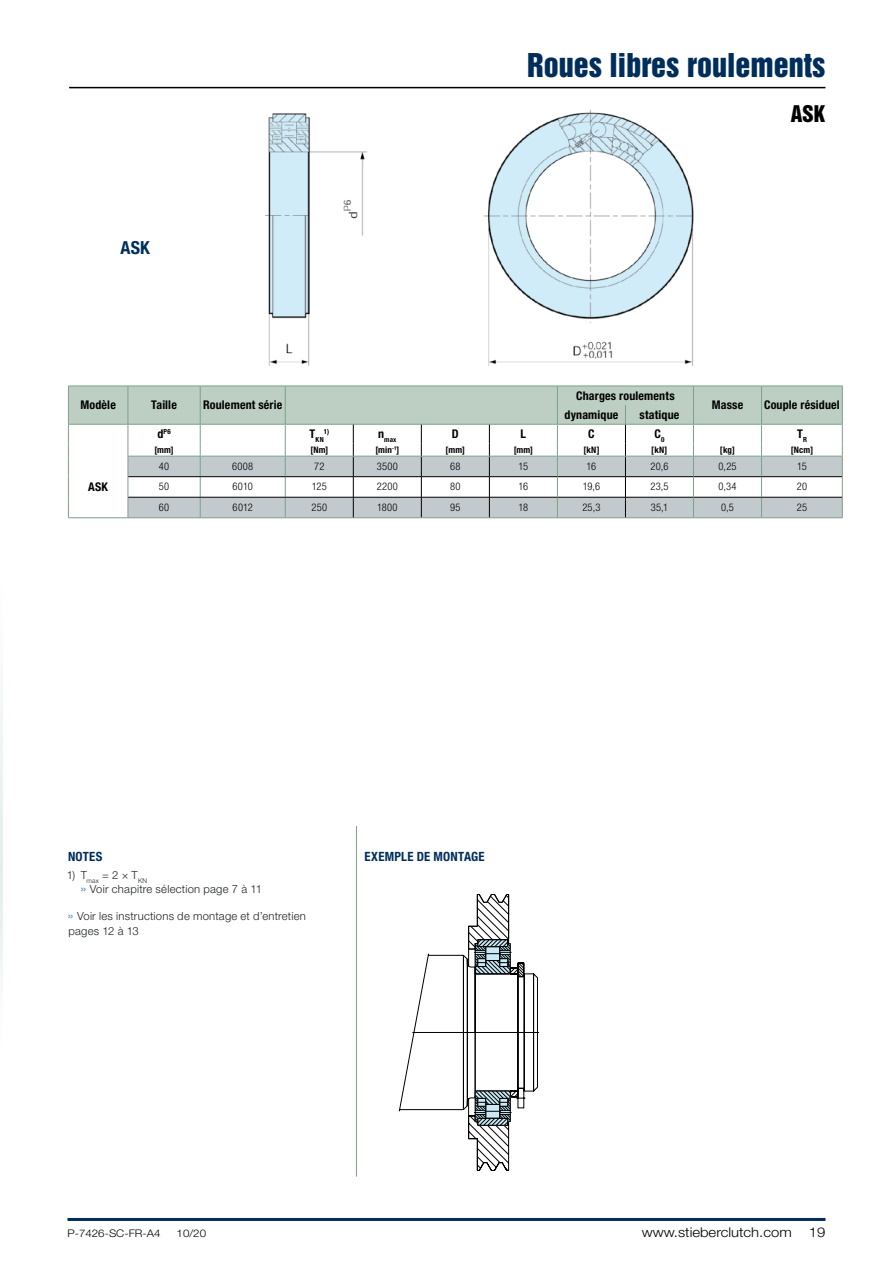
<style>
.page{position:relative;width:893px;height:1263px;background:#fff}
.page>*{position:absolute;margin:0;border:0;box-sizing:border-box;transform-origin:0 0}
.t1{font:30px "Helvetica Inserat LT Std";color:#002e5c}
.t2{font:21px "Helvetica Inserat LT Std";color:#000}
.t3{font:700 condensed 18px "Helvetica Neue LT Std";color:#002e5c}
.t4{font:300 13.5px "Helvetica Neue LT Std";color:#000;scale:1.1 1}
.t5{font:700 condensed 12.75px "Helvetica Neue LT Std";letter-spacing:.02em;color:#002e5c}
.t6{font:700 condensed 12px "Helvetica Neue LT Std";letter-spacing:.015em;color:#000}
.t7{font:300 11.25px/14.2px "Helvetica Neue LT Std";letter-spacing:.02em;color:#1f2427}
.t8{font:300 condensed 10.5px "Helvetica Neue LT Std";letter-spacing:.025em;color:#000}
.t9{font:300 10.5px "Helvetica Neue LT Std";color:#000;scale:1.1 1}
.t10{font:700 condensed 9px "Helvetica Neue LT Std";letter-spacing:.025em;color:#000}
.t11{font:700 condensed 7.05px "Helvetica Neue LT Std";letter-spacing:.035em;color:#000}
.s1{font-size:12px}
.s2{font-weight:400;font-size:12.75px;color:#5693b4}
</style>
<div class="page">
<hr style="left:69px;top:87px;width:756px;height:1px;background:#000">
<img style="left:266px;top:110px;width:428px;height:256px">
<svg style="left:399px;top:894px;width:140px;height:277px"></svg>
<hr style="left:68px;top:1218px;width:757px;height:3px;background:#002e5c">
<svg style="left:68px;top:386px;width:775px;height:132px"></svg>
<hr style="left:356px;top:826px;width:1px;height:350px;background:#7ca18a">
<h3 class="t3" style="left:121px;top:237px;width:31px">ASK</h3>
<p class="t6" style="left:80px;top:398px;width:37px">Modèle</p>
<p class="t6" style="left:151px;top:398px;width:27px">Taille</p>
<p class="t6" style="left:203px;top:398px;width:81px">Roulement série</p>
<h1 class="t1" style="left:527px;top:47px;width:300px">Roues libres roulements</h1>
<h2 class="t2" style="left:791px;top:102px;width:36px">ASK</h2>
<p class="t6" style="left:576px;top:388px;width:100px">Charges roulements</p>
<p class="t6" style="left:564px;top:407px;width:55px">dynamique</p>
<p class="t6" style="left:639px;top:407px;width:42px">statique</p>
<p class="t6" style="left:712px;top:398px;width:33px">Masse</p>
<p class="t6" style="left:764px;top:398px;width:77px">Couple résiduel</p>
<p class="t6" style="left:88px;top:479px;width:21px">ASK</p>
<p class="t11" style="left:157px;top:427px;width:15px"><span class="s1">d</span>P6</p>
<p class="t11" style="left:310px;top:435px;width:16px"><sup>T</sup>KN</p>
<p class="t11" style="left:324px;top:427px;width:7px">1)</p>
<p class="t11" style="left:378px;top:435px;width:20px"><sup>n</sup>max</p>
<p class="t6" style="left:452px;top:427px;width:8px">D</p>
<p class="t6" style="left:521px;top:427px;width:7px">L</p>
<p class="t6" style="left:588px;top:427px;width:8px">C</p>
<p class="t6" style="left:654px;top:427px;width:12px">C<sub>0</sub></p>
<p class="t6" style="left:797px;top:427px;width:11px">T<sub>R</sub></p>
<p class="t10" style="left:154px;top:444px;width:21px">[mm]</p>
<p class="t10" style="left:310px;top:444px;width:20px">[Nm]</p>
<p class="t10" style="left:375px;top:444px;width:25px">[min<sup>-1</sup>]</p>
<p class="t10" style="left:446px;top:444px;width:21px">[mm]</p>
<p class="t10" style="left:514px;top:444px;width:21px">[mm]</p>
<p class="t10" style="left:583px;top:444px;width:18px">[kN]</p>
<p class="t10" style="left:651px;top:444px;width:18px">[kN]</p>
<p class="t10" style="left:720px;top:444px;width:17px">[kg]</p>
<p class="t10" style="left:791px;top:444px;width:24px">[Ncm]</p>
<p class="t8" style="left:159px;top:460px;width:12px">40</p>
<p class="t8" style="left:232px;top:460px;width:23px">6008</p>
<p class="t8" style="left:314px;top:460px;width:12px">72</p>
<p class="t8" style="left:377px;top:460px;width:23px">3500</p>
<p class="t8" style="left:450px;top:460px;width:12px">68</p>
<p class="t8" style="left:518px;top:460px;width:11px">15</p>
<p class="t8" style="left:586px;top:460px;width:11px">16</p>
<p class="t8" style="left:650px;top:460px;width:20px">20,6</p>
<p class="t8" style="left:718px;top:460px;width:20px">0,25</p>
<p class="t8" style="left:797px;top:460px;width:11px">15</p>
<p class="t8" style="left:159px;top:480px;width:12px">50</p>
<p class="t8" style="left:233px;top:480px;width:22px">6010</p>
<p class="t8" style="left:312px;top:480px;width:16px">125</p>
<p class="t8" style="left:377px;top:480px;width:23px">2200</p>
<p class="t8" style="left:450px;top:480px;width:12px">80</p>
<p class="t8" style="left:518px;top:480px;width:11px">16</p>
<p class="t8" style="left:583px;top:480px;width:19px">19,6</p>
<p class="t8" style="left:650px;top:480px;width:20px">23,5</p>
<p class="t8" style="left:718px;top:480px;width:20px">0,34</p>
<p class="t8" style="left:797px;top:480px;width:12px">20</p>
<p class="t8" style="left:159px;top:501px;width:12px">60</p>
<p class="t8" style="left:233px;top:501px;width:22px">6012</p>
<p class="t8" style="left:311px;top:501px;width:17px">250</p>
<p class="t8" style="left:377px;top:501px;width:22px">1800</p>
<p class="t8" style="left:450px;top:501px;width:12px">95</p>
<p class="t8" style="left:518px;top:501px;width:11px">18</p>
<p class="t8" style="left:582px;top:501px;width:20px">25,3</p>
<p class="t8" style="left:651px;top:501px;width:19px">35,1</p>
<p class="t8" style="left:721px;top:501px;width:14px">0,5</p>
<p class="t8" style="left:797px;top:501px;width:12px">25</p>
<p class="t5" style="left:68px;top:849px;width:36px">NOTES</p>
<p class="t5" style="left:365px;top:849px;width:122px">EXEMPLE DE MONTAGE</p>
<p class="t7" style="left:80px;top:868px;width:183px;text-indent:-13px">1) T<sub>max</sub> = 2 × T<sub>KN<br></sub><span class="s2">»</span> Voir chapitre sélection page 7 à 11</p>
<p class="t7" style="left:68px;top:909px;width:240px"><span class="s2">»</span> Voir les instructions de montage et d’entretien pages 12 à 13</p>
<p class="t9" style="left:68px;top:1226px;width:86px">P-7426-SC-FR-A4</p>
<p class="t9" style="left:177px;top:1226px;width:28px">10/20</p>
<p class="t4" style="left:642px;top:1223px;width:138px">www.stieberclutch.com</p>
<p class="t4" style="left:809px;top:1223px;width:17px">19</p>
</div>
